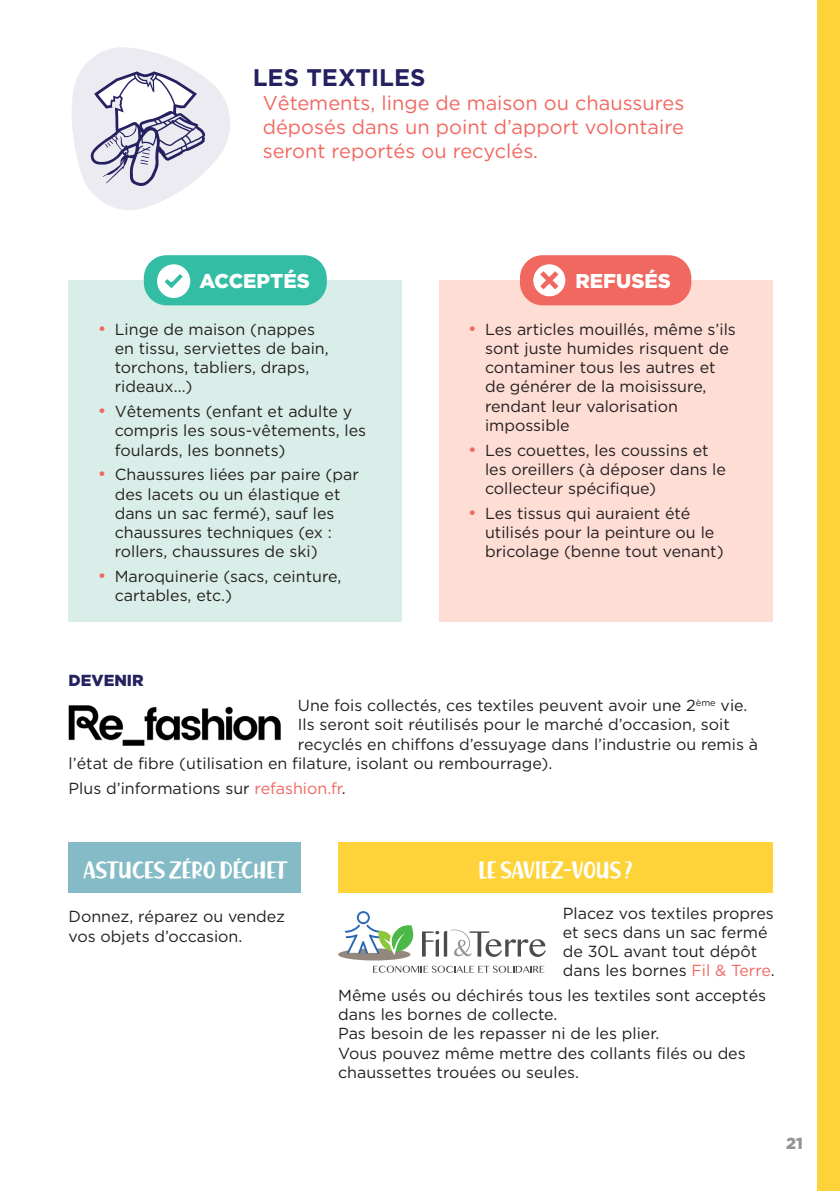
<style>
.page{position:relative;width:840px;height:1191px;background:#fff}
.page>*{position:absolute;margin:0;border:0;box-sizing:border-box;transform-origin:0 0}
.t1{font:700 24px "Gotham";color:#252161}
.t2{font:20px/24px "Gotham";color:#f16861;text-align:justify}
.t3{font:20px "Richela Kids";color:#fff}
.t4{font:900 20px "Gotham";color:#fff}
.t5{font:16px/19.2px "Gotham";color:#231f20}
.t6{font:900 16px "Gotham";color:#252161}
.t7{font:900 16px "Gotham";color:#939598}
.s1{font-size:18px;color:#f16861}
.s2{color:#f16861}
</style>
<div class="page">
<div style="left:816px;top:0;width:23px;height:1191px;background:#fed339"></div>
<div style="left:338px;top:948px;width:72px;height:12px;background:#94887c;border-radius:50%"></div>
<svg style="left:373px;top:965px;width:171px;height:8px"></svg>
<svg style="left:422px;top:929px;width:123px;height:28px"></svg>
<svg style="left:344px;top:911px;width:70px;height:44px"></svg>
<svg style="left:72px;top:47px;width:158px;height:163px"></svg>
<div style="left:438px;top:280px;width:333px;height:341px;background:#fdddd4"></div>
<div style="left:69px;top:280px;width:333px;height:341px;background:#daeee9"></div>
<div style="left:519px;top:255px;width:172px;height:50px;background:#f16861;border-radius:23px"></div>
<svg style="left:533px;top:264px;width:32px;height:32px"></svg>
<div style="left:144px;top:255px;width:182px;height:50px;background:#33bda5;border-radius:23px"></div>
<svg style="left:157px;top:264px;width:33px;height:34px"></svg>
<div style="left:69px;top:842px;width:232px;height:50px;background:#85bbc6"></div>
<div style="left:338px;top:842px;width:434px;height:50px;background:#fed339"></div>
<img style="left:69px;top:705px;width:212px;height:40px">
<h1 class="t1" style="left:253px;top:63px;width:174px">LES TEXTILES</h1>
<p class="t2" style="left:263px;top:90px;width:423px">Vêtements, linge de maison ou chaussures déposés dans un point d’apport volontaire seront reportés ou recyclés.</p>
<p class="t4" style="left:199px;top:269px;width:112px">ACCEPTÉS</p>
<p class="t4" style="left:575px;top:269px;width:97px">REFUSÉS</p>
<p class="t5" style="left:115px;top:319px;width:215px;text-indent:-17px"><span class="s1">•</span> Linge de maison (nappes en tissu, serviettes de bain, torchons, tabliers, draps, rideaux...)</p>
<p class="t5" style="left:115px;top:401px;width:253px;text-indent:-17px"><span class="s1">•</span> Vêtements (enfant et adulte y compris les sous-vêtements, les foulards, les bonnets)</p>
<p class="t5" style="left:115px;top:465px;width:245px;text-indent:-17px"><span class="s1">•</span> Chaussures liées par paire (par des lacets ou un élastique et dans un sac fermé), sauf les chaussures techniques (ex : rollers, chaussures de ski)</p>
<p class="t5" style="left:115px;top:566px;width:228px;text-indent:-17px"><span class="s1">•</span> Maroquinerie (sacs, ceinture, cartables, etc.)</p>
<p class="t5" style="left:484px;top:319px;width:252px;text-indent:-17px"><span class="s1">•</span> Les articles mouillés, même s’ils sont juste humides risquent de contaminer tous les autres et de générer de la moisissure, rendant leur valorisation impossible</p>
<p class="t5" style="left:484px;top:440px;width:242px;text-indent:-17px"><span class="s1">•</span> Les couettes, les coussins et les oreillers (à déposer dans le collecteur spécifique)</p>
<p class="t5" style="left:484px;top:503px;width:240px;text-indent:-17px"><span class="s1">•</span> Les tissus qui auraient été utilisés pour la peinture ou le bricolage (benne tout venant)</p>
<p class="t6" style="left:69px;top:671px;width:77px">DEVENIR</p>
<p class="t5" style="left:298px;top:695px;width:451px">Une fois collectés, ces textiles peuvent avoir une 2<sup>ème</sup> vie.</p>
<p class="t5" style="left:298px;top:715px;width:433px">Ils seront soit réutilisés pour le marché d’occasion, soit</p>
<p class="t5" style="left:298px;top:734px;width:461px">recyclés en chiffons d’essuyage dans l’industrie ou remis à</p>
<p class="t5" style="left:69px;top:753px;width:485px">l’état de fibre (utilisation en filature, isolant ou rembourrage).</p>
<p class="t5" style="left:69px;top:778px;width:279px">Plus d’informations sur <span class="s2">refashion.fr</span>.</p>
<p class="t3" style="left:84px;top:857px;width:203px">ASTUCES ZÉRO DÉCHET</p>
<p class="t3" style="left:478px;top:857px;width:155px">LE SAVIEZ-VOUS ?</p>
<p class="t5" style="left:69px;top:907px;width:218px">Donnez, réparez ou vendez vos objets d’occasion.</p>
<p class="t5" style="left:562px;top:903px;width:213px">Placez vos textiles propres et secs dans un sac fermé de 30L avant tout dépôt dans les bornes <span class="s2">Fil &amp; Terre</span>.</p>
<p class="t5" style="left:338px;top:985px;width:429px">Même usés ou déchirés tous les textiles sont acceptés dans les bornes de collecte.<br>Pas besoin de les repasser ni de les plier.<br>Vous pouvez même mettre des collants filés ou des chaussettes trouées ou seules.</p>
<p class="t7" style="left:785px;top:1133px;width:18px">21</p>
</div>
